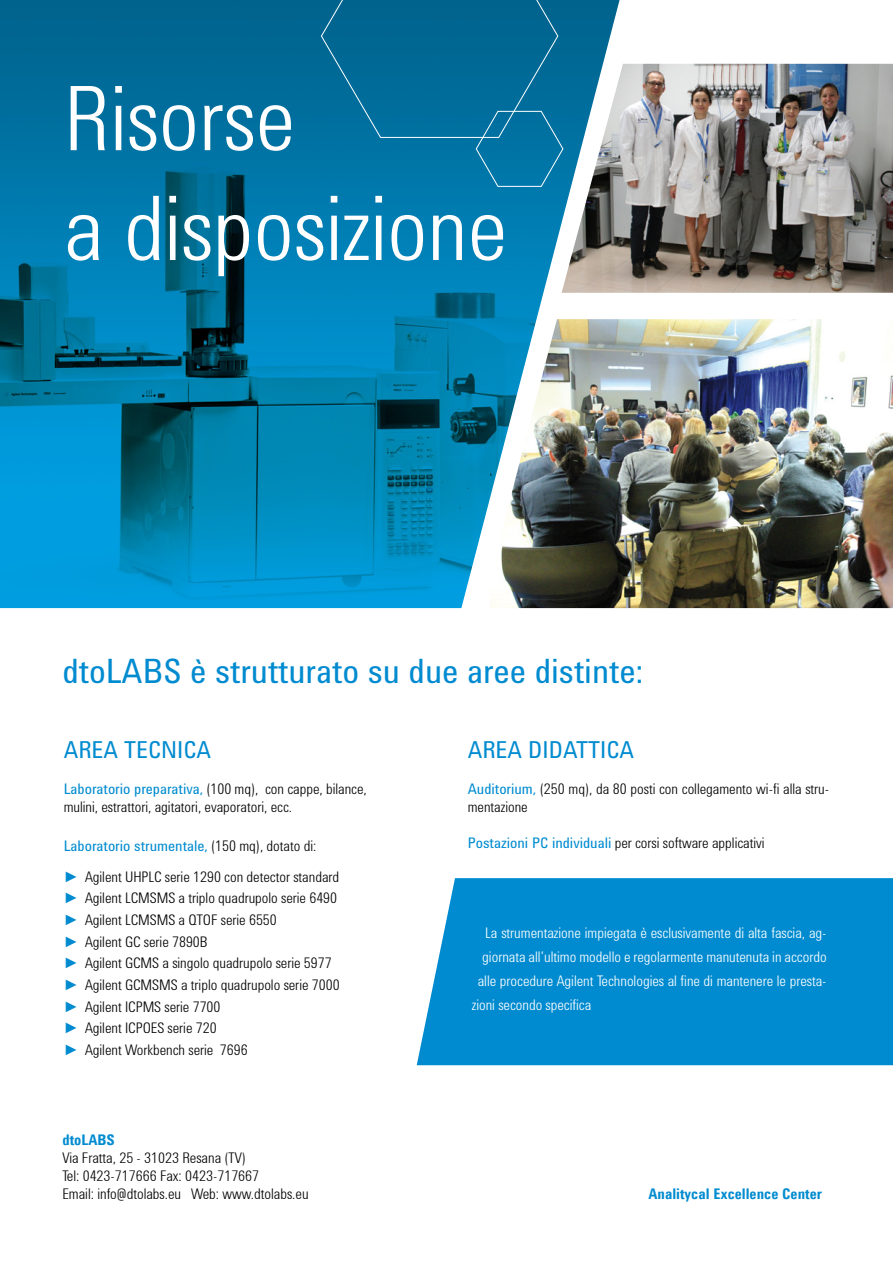
<style>
.page{position:relative;width:893px;height:1263px;background:#fff}
.page>*{position:absolute;margin:0;border:0;box-sizing:border-box;transform-origin:0 0}
.t1{font:300 91.5px/109.8px "Agilent Condensed TT";color:#fff}
.t2{font:34.5px "Agilent Condensed CFF";color:#008bd0}
.t3{font:24px "Agilent Condensed CFF";color:#008bd0}
.t4{font:300 15px/21.6px "Agilent Condensed CFF";color:#000}
.t5{font:300 15px "Agilent Condensed CFF";color:#fff}
.t6{font:300 15px/18px "Agilent Condensed TT";color:#000}
.t7{font:700 15px "Agilent Condensed TT";color:#008bd0}
.s1{font-weight:400;color:#008bd0}
.s2{color:#008bd0}
</style>
<div class="page">
<img style="left:620px;top:64px;width:273px;height:229px">
<img style="left:620px;top:319px;width:273px;height:289px">
<img style="left:0;top:0;width:620px;height:608px">
<div style="left:417px;top:878px;width:476px;height:187px;background:#008bd0"></div>
<svg style="left:320px;top:0;width:244px;height:187px"></svg>
<h1 class="t1" style="left:64px;top:56px;width:445px">Risorse<br>a disposizione</h1>
<h2 class="t2" style="left:62px;top:645px;width:582px">dtoLABS è strutturato su due aree distinte:</h2>
<h3 class="t3" style="left:64px;top:732px;width:145px">Area tecnica</h3>
<p class="t4" style="left:64px;top:779px;width:305px;line-height:18px"><span class="s1">Laboratorio preparativa,</span> (100 mq), con cappe, bilance, mulini, estrattori, agitatori, evaporatori, ecc.</p>
<p class="t4" style="left:64px;top:830px;width:277px;line-height:30.6px"><span class="s1">Laboratorio strumentale,</span> (150 mq), dotato di:<br><span class="s2">►</span> Agilent UHPLC serie 1290 con detector standard</p>
<p class="t4" style="left:64px;top:886px;width:277px"><span class="s2">►</span> Agilent LCMSMS a triplo quadrupolo serie 6490 <span class="s2">►</span> Agilent LCMSMS a QTOF serie 6550<br><span class="s2">►</span> Agilent GC serie 7890B<br><span class="s2">►</span> Agilent GCMS a singolo quadrupolo serie 5977 <span class="s2">►</span> Agilent GCMSMS a triplo quadrupolo serie 7000 <span class="s2">►</span> Agilent ICPMS serie 7700<br><span class="s2">►</span> Agilent ICPOES serie 720<br><span class="s2">►</span> Agilent Workbench serie 7696</p>
<p class="t7" style="left:62px;top:1128px;width:54px">dtoLABS</p>
<p class="t6" style="left:62px;top:1147px;width:248px">Via Fratta, 25 - 31023 Resana (TV)<br>Tel: 0423-717666 Fax: 0423-717667<br>Email: info@dtolabs.eu Web: www.dtolabs.eu</p>
<h3 class="t3" style="left:468px;top:732px;width:164px">Area didattica</h3>
<p class="t4" style="left:468px;top:779px;width:363px;line-height:18px"><span class="s1">Auditorium,</span> (250 mq), da 80 posti con collegamento wi-fi alla stru&shy;mentazione</p>
<p class="t4" style="left:468px;top:831px;width:298px"><span class="s1">Postazioni PC individuali</span> per corsi software applicativi</p>
<p class="t5" style="left:485px;top:921px;width:343px">La strumentazione impiegata è esclusivamente di alta fascia, ag-</p>
<p class="t5" style="left:482px;top:945px;width:346px">giornata all’ultimo modello e regolarmente manutenuta in accordo</p>
<p class="t5" style="left:478px;top:969px;width:350px">alle procedure Agilent Technologies al fine di mantenere le presta-</p>
<p class="t5" style="left:472px;top:993px;width:121px">zioni secondo specifica</p>
<p class="t7" style="left:648px;top:1182px;width:175px">Analitycal Excellence Center</p>
</div>
